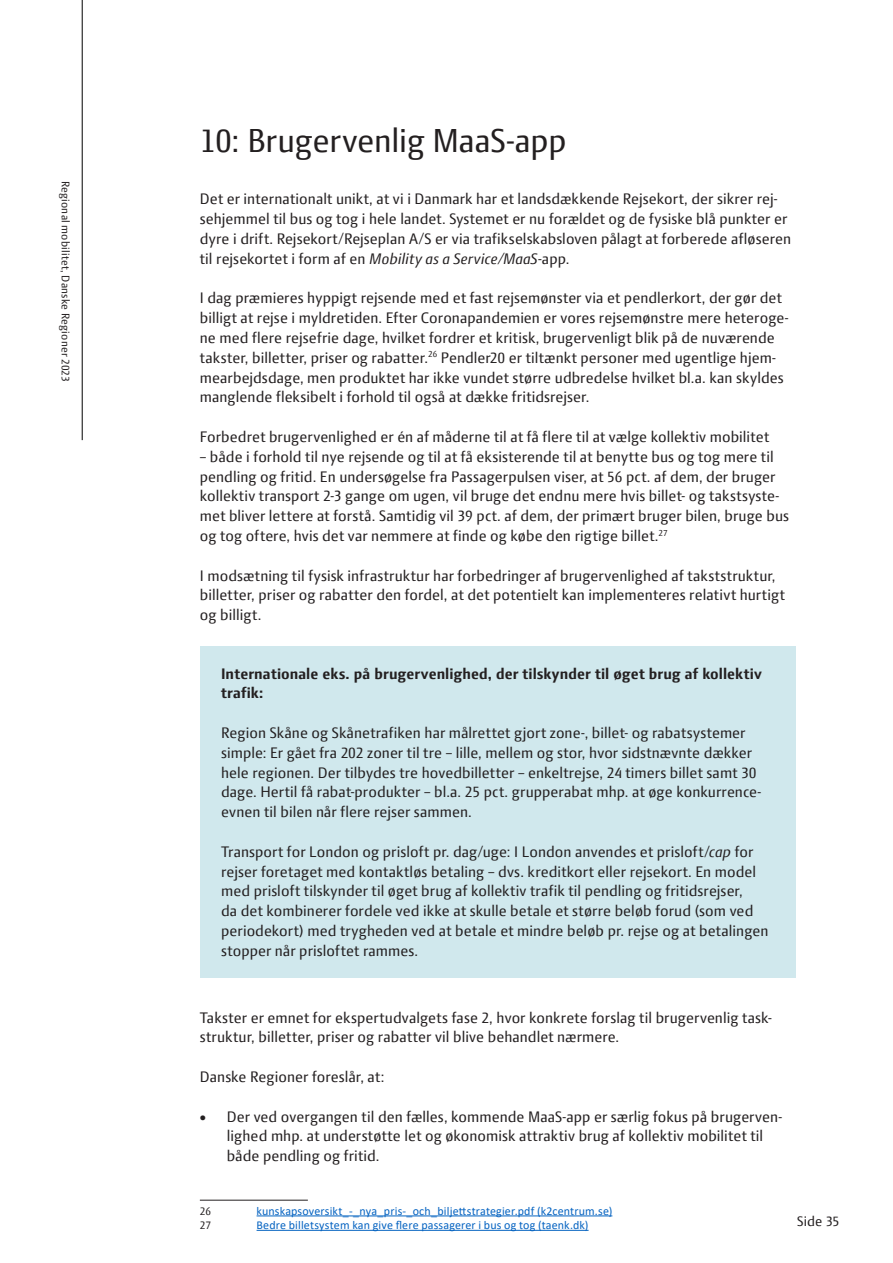
<style>
.page{position:relative;width:893px;height:1263px;background:#fff}
.page>*{position:absolute;margin:0;border:0;box-sizing:border-box;transform-origin:0 0}
._1-10{font:36px "Press Sans";letter-spacing:-.005em;color:#231f20}
.Brød{font:16.5px/19.8px "Press Sans";letter-spacing:.005em;color:#231f20}
.Fed{font:700 16.5px/19.8px "Press Sans";letter-spacing:.005em;color:#231f20}
.t1{font:15px "Press Sans";letter-spacing:.005em;color:#231f20}
.Footnote_text{font:12px "Calibri";letter-spacing:.01em;color:#0563c1}
.Footnote_text-2{font:12px "Press Sans";letter-spacing:.015em;color:#231f20}
.s1{font-style:italic}
</style>
<div class="page">
<hr style="left:82px;top:0;width:1px;height:440px;background:#000">
<div style="left:200px;top:646px;width:595px;height:331px;background:#d0e8ed"></div>
<hr style="left:200px;top:1200px;width:108px;height:1px;background:#231f20">
<hr style="left:257px;top:1215px;width:355px;height:1px;background:#0563c1">
<hr style="left:257px;top:1230px;width:332px;height:1px;background:#0563c1">
<p class="Footnote_text-2" style="left:72px;top:181px;width:202px;rotate:90deg">Regional mobilitet, Danske Regioner 2023</p>
<p class="_1-10" style="left:200px;top:122px;width:368px">10: Brugervenlig MaaS-app</p>
<p class="Brød" style="left:200px;top:191px;width:593px">Det er internationalt unikt, at vi i Danmark har et landsdækkende Rejsekort, der sikrer rej&shy;sehjemmel til bus og tog i hele landet. Systemet er nu forældet og de fysiske blå punkter er dyre i drift. Rejsekort/Rejseplan A/S er via trafikselskabsloven pålagt at forberede afløseren til rejsekortet i form af en <span class="s1">Mobility as a Service/MaaS</span>-app.</p>
<p class="Brød" style="left:200px;top:290px;width:590px">I dag præmieres hyppigt rejsende med et fast rejsemønster via et pendlerkort, der gør det billigt at rejse i myldretiden. Efter Coronapandemien er vores rejsemønstre mere heteroge&shy;ne med flere rejsefrie dage, hvilket fordrer et kritisk, brugervenligt blik på de nuværende takster, billetter, priser og rabatter.<sup>26</sup> Pendler20 er tiltænkt personer med ugentlige hjem&shy;mearbejdsdage, men produktet har ikke vundet større udbredelse hvilket bl.a. kan skyldes manglende fleksibelt i forhold til også at dække fritidsrejser.</p>
<p class="Brød" style="left:200px;top:429px;width:571px">Forbedret brugervenlighed er én af måderne til at få flere til at vælge kollektiv mobilitet</p>
<p class="Brød" style="left:200px;top:448px;width:591px">– både i forhold til nye rejsende og til at få eksisterende til at benytte bus og tog mere til pendling og fritid. En undersøgelse fra Passagerpulsen viser, at 56 pct. af dem, der bruger kollektiv transport 2-3 gange om ugen, vil bruge det endnu mere hvis billet- og takstsyste&shy;met bliver lettere at forstå. Samtidig vil 39 pct. af dem, der primært bruger bilen, bruge bus og tog oftere, hvis det var nemmere at finde og købe den rigtige billet.<sup>27</sup></p>
<p class="Brød" style="left:200px;top:567px;width:587px">I modsætning til fysisk infrastruktur har forbedringer af brugervenlighed af takststruktur, billetter, priser og rabatter den fordel, at det potentielt kan implementeres relativt hurtigt og billigt.</p>
<p class="Fed" style="left:221px;top:664px;width:542px">Internationale eks. på brugervenlighed, der tilskynder til øget brug af kollektiv trafik:</p>
<p class="Brød" style="left:221px;top:724px;width:542px">Region Skåne og Skånetrafiken har målrettet gjort zone-, billet- og rabatsystemer simple: Er gået fra 202 zoner til tre – lille, mellem og stor, hvor sidstnævnte dækker hele regionen. Der tilbydes tre hovedbilletter – enkeltrejse, 24 timers billet samt 30 dage. Hertil få rabat-produkter – bl.a. 25 pct. grupperabat mhp. at øge konkurrence&shy;evnen til bilen når flere rejser sammen.</p>
<p class="Brød" style="left:221px;top:843px;width:549px">Transport for London og prisloft pr. dag/uge: I London anvendes et prisloft/<span class="s1">cap</span> for rejser foretaget med kontaktløs betaling – dvs. kreditkort eller rejsekort. En model med prisloft tilskynder til øget brug af kollektiv trafik til pendling og fritidsrejser,<br>da det kombinerer fordele ved ikke at skulle betale et større beløb forud (som ved periodekort) med trygheden ved at betale et mindre beløb pr. rejse og at betalingen stopper når prisloftet rammes.</p>
<p class="Brød" style="left:200px;top:1009px;width:573px">Takster er emnet for ekspertudvalgets fase 2, hvor konkrete forslag til brugervenlig task&shy;struktur, billetter, priser og rabatter vil blive behandlet nærmere.</p>
<p class="Brød" style="left:200px;top:1069px;width:186px">Danske Regioner foreslår, at:</p>
<p class="Brød" style="left:227px;top:1108px;width:557px;text-indent:-27px">• Der ved overgangen til den fælles, kommende MaaS-app er særlig fokus på brugerven&shy;lighed mhp. at understøtte let og økonomisk attraktiv brug af kollektiv mobilitet til både pendling og fritid.</p>
<p class="Footnote_text-2" style="left:200px;top:1204px;width:13px">26</p>
<p class="Footnote_text" style="left:257px;top:1202px;width:357px">kunskapsoversikt_-_nya_pris-_och_biljettstrategier.pdf (k2centrum.se)</p>
<p class="Footnote_text-2" style="left:200px;top:1219px;width:13px">27</p>
<p class="Footnote_text" style="left:257px;top:1217px;width:333px">Bedre billetsystem kan give flere passagerer i bus og tog (taenk.dk)</p>
<p class="t1" style="left:797px;top:1214px;width:44px">Side 35</p>
</div>
